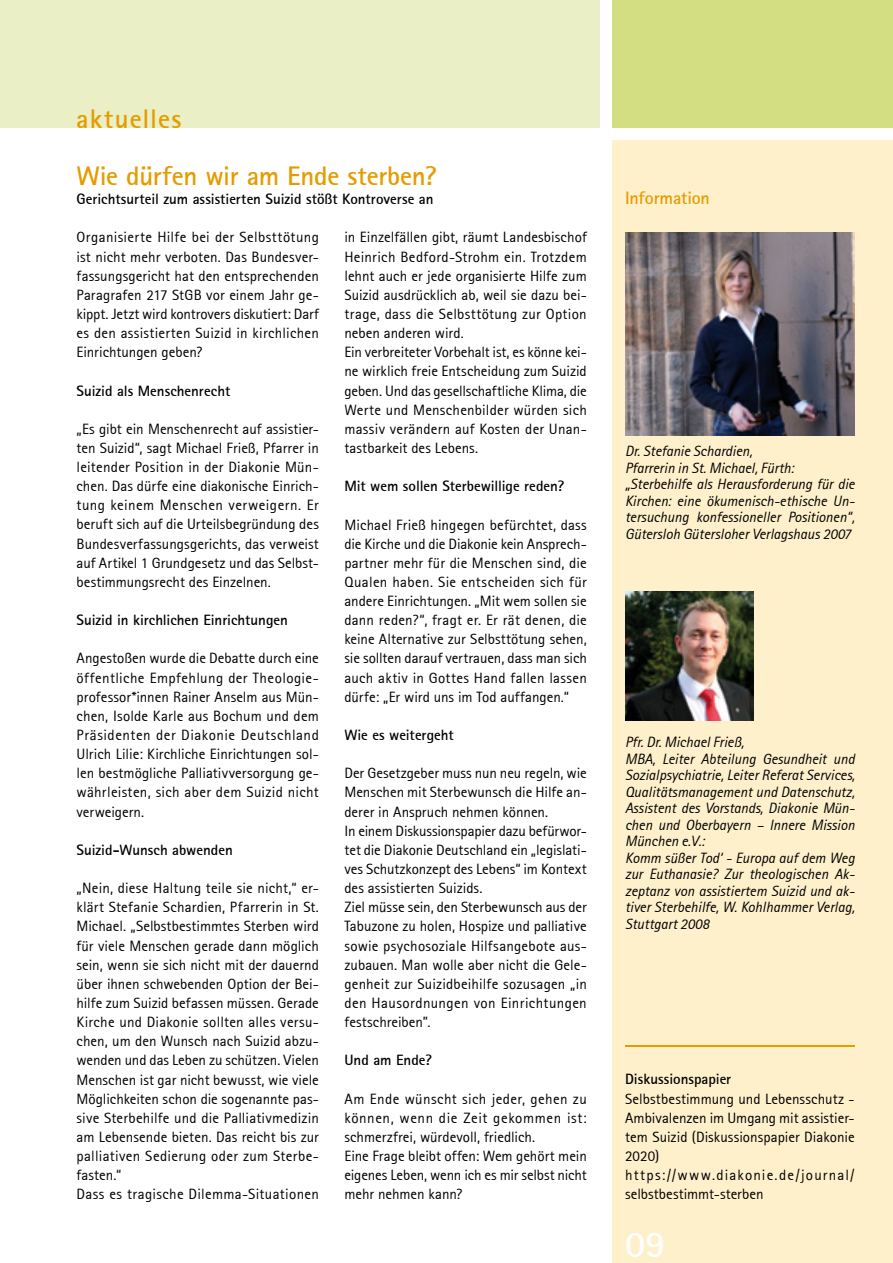
<style>
.page{position:relative;width:893px;height:1263px;background:#fff}
.page>*{position:absolute;margin:0;border:0;box-sizing:border-box;transform-origin:0 0}
.t1{font:37.5px "Rotis Sans Serif Bold 65";color:#fff}
.t2{font:27px "Rotis Sans Serif Bold 65";letter-spacing:-.005em;color:#e49c00}
.t3{font:27px "Rotis Sans Serif Bold 65";letter-spacing:.04em;color:#e49c00}
.t4{font:18px "Rotis Sans Serif Bold 65";letter-spacing:-.01em;color:#e49c00}
.t5{font:15px/19.2px "Rotis Sans Serif 55";letter-spacing:.005em;color:#000}
.t6{font:15px/16.5px "Rotis Sans Serif Italic 56";color:#000}
.t7{font:15px "Rotis Sans Serif Bold 65";color:#000}
</style>
<div class="page">
<div style="left:0;top:0;width:600px;height:128px;background:#eaefc5"></div>
<div style="left:612px;top:0;width:281px;height:128px;background:#d3de82"></div>
<div style="left:612px;top:140px;width:281px;height:1123px;background:#fff0cc"></div>
<img style="left:625px;top:233px;width:230px;height:203px">
<img style="left:625px;top:591px;width:129px;height:130px">
<hr style="left:625px;top:1045px;width:230px;height:2px;background:#e49c00">
<h2 class="t3" style="left:76px;top:101px;width:107px">aktuelles</h2>
<h2 class="t2" style="left:77px;top:159px;width:361px">Wie dürfen wir am Ende sterben?</h2>
<p class="t7" style="left:77px;top:190px;width:359px">Gerichtsurteil zum assistierten Suizid stößt Kontroverse an</p>
<p class="t5" style="left:77px;top:228px;width:244px;text-align:justify">Organisierte Hilfe bei der Selbsttötung ist nicht mehr verboten. Das Bundesver&shy;fassungsgericht hat den entsprechenden Paragrafen 217 StGB vor einem Jahr ge&shy;kippt. Jetzt wird kontrovers diskutiert: Darf es den assistierten Suizid in kirchlichen Einrichtungen geben?</p>
<p class="t7" style="left:77px;top:381px;width:155px">Suizid als Menschenrecht</p>
<p class="t5" style="left:77px;top:419px;width:244px;text-align:justify">„Es gibt ein Menschenrecht auf assistier&shy;ten Suizid“, sagt Michael Frieß, Pfarrer in leitender Position in der Diakonie Mün&shy;chen. Das dürfe eine diakonische Einrich&shy;tung keinem Menschen verweigern. Er beruft sich auf die Urteilsbegründung des Bundesverfassungsgerichts, das verweist auf Artikel 1 Grundgesetz und das Selbst&shy;bestimmungsrecht des Einzelnen.</p>
<p class="t7" style="left:77px;top:611px;width:213px">Suizid in kirchlichen Einrichtungen</p>
<p class="t5" style="left:77px;top:649px;width:244px;text-align:justify">Angestoßen wurde die Debatte durch eine öffentliche Empfehlung der Theologie&shy;professor*innen Rainer Anselm aus Mün&shy;chen, Isolde Karle aus Bochum und dem Präsidenten der Diakonie Deutschland Ulrich Lilie: Kirchliche Einrichtungen sol&shy;len bestmögliche Palliativversorgung ge&shy;währleisten, sich aber dem Suizid nicht verweigern.</p>
<p class="t7" style="left:77px;top:840px;width:158px">Suizid-Wunsch abwenden</p>
<p class="t5" style="left:77px;top:878px;width:244px">„Nein, diese Haltung teile sie nicht,“ er&shy;klärt Stefanie Schardien, Pfarrerin in St.<br>Michael. „Selbstbestimmtes Sterben wird für viele Menschen gerade dann möglich sein, wenn sie sich nicht mit der dauernd über ihnen schwebenden Option der Bei&shy;hilfe zum Suizid befassen müssen. Gerade Kirche und Diakonie sollten alles versu&shy;chen, um den Wunsch nach Suizid abzu&shy;wenden und das Leben zu schützen. Vielen Menschen ist gar nicht bewusst, wie viele Möglichkeiten schon die sogenannte pas&shy;sive Sterbehilfe und die Palliativmedizin am Lebensende bieten. Das reicht bis zur palliativen Sedierung oder zum Sterbe&shy;fasten.“<br>Dass es tragische Dilemma-Situationen</p>
<p class="t5" style="left:344px;top:228px;width:244px">in Einzelfällen gibt, räumt Landesbischof Heinrich Bedford-Strohm ein. Trotzdem lehnt auch er jede organisierte Hilfe zum Suizid ausdrücklich ab, weil sie dazu bei&shy;trage, dass die Selbsttötung zur Option neben anderen wird.<br>Ein verbreiteter Vorbehalt ist, es könne kei&shy;ne wirklich freie Entscheidung zum Suizid geben. Und das gesellschaftliche Klima, die Werte und Menschenbilder würden sich massiv verändern auf Kosten der Unan&shy;tastbarkeit des Lebens.</p>
<p class="t7" style="left:344px;top:477px;width:221px">Mit wem sollen Sterbewillige reden?</p>
<p class="t5" style="left:344px;top:515px;width:244px;text-align:justify">Michael Frieß hingegen befürchtet, dass die Kirche und die Diakonie kein Ansprech&shy;partner mehr für die Menschen sind, die Qualen haben. Sie entscheiden sich für andere Einrichtungen. „Mit wem sollen sie dann reden?“, fragt er. Er rät denen, die keine Alternative zur Selbsttötung sehen, sie sollten darauf vertrauen, dass man sich auch aktiv in Gottes Hand fallen lassen dürfe: „Er wird uns im Tod auffangen.“</p>
<p class="t7" style="left:344px;top:725px;width:111px">Wie es weitergeht</p>
<p class="t5" style="left:344px;top:763px;width:244px">Der Gesetzgeber muss nun neu regeln, wie Menschen mit Sterbewunsch die Hilfe an&shy;derer in Anspruch nehmen können.<br>In einem Diskussionspapier dazu befürwor&shy;tet die Diakonie Deutschland ein „legislati&shy;ves Schutzkonzept des Lebens“ im Kontext des assistierten Suizids.<br>Ziel müsse sein, den Sterbewunsch aus der Tabuzone zu holen, Hospize und palliative sowie psychosoziale Hilfsangebote aus&shy;zubauen. Man wolle aber nicht die Gele&shy;genheit zur Suizidbeihilfe sozusagen „in den Hausordnungen von Einrichtungen festschreiben”.</p>
<p class="t7" style="left:344px;top:1051px;width:89px">Und am Ende?</p>
<p class="t5" style="left:344px;top:1089px;width:244px">Am Ende wünscht sich jeder, gehen zu können, wenn die Zeit gekommen ist: schmerzfrei, würdevoll, friedlich.<br>Eine Frage bleibt offen: Wem gehört mein eigenes Leben, wenn ich es mir selbst nicht mehr nehmen kann?</p>
<p class="t4" style="left:625px;top:187px;width:86px">Information</p>
<p class="t6" style="left:625px;top:443px;width:231px">Dr. Stefanie Schardien,<br>Pfarrerin in St. Michael, Fürth: „Sterbehilfe als Herausforderung für die Kirchen: eine ökumenisch-ethische Un&shy;tersuchung konfessioneller Positionen“, Gütersloh Gütersloher Verlagshaus 2007</p>
<p class="t6" style="left:625px;top:734px;width:231px">Pfr. Dr. Michael Frieß,<br>MBA, Leiter Abteilung Gesundheit und Sozialpsychiatrie, Leiter Referat Services, Qualitätsmanagement und Datenschutz, Assistent des Vorstands, Diakonie Mün&shy;chen und Oberbayern – Innere Mission München e.V.:<br>Komm süßer Tod‘ - Europa auf dem Weg zur Euthanasie? Zur theologischen Ak&shy;zeptanz von assistiertem Suizid und ak&shy;tiver Sterbehilfe, W. Kohlhammer Verlag, Stuttgart 2008</p>
<p class="t7" style="left:625px;top:1070px;width:108px">Diskussionspapier</p>
<p class="t5" style="left:625px;top:1089px;width:231px">Selbstbestimmung und Lebensschutz -<br>Ambivalenzen im Umgang mit assistier&shy;tem Suizid (Diskussionspapier Diakonie<br>2020) https://www.diakonie.de/journal/ selbstbestimmt-sterben</p>
<h1 class="t1" style="left:625px;top:1220px;width:42px">09</h1>
</div>
